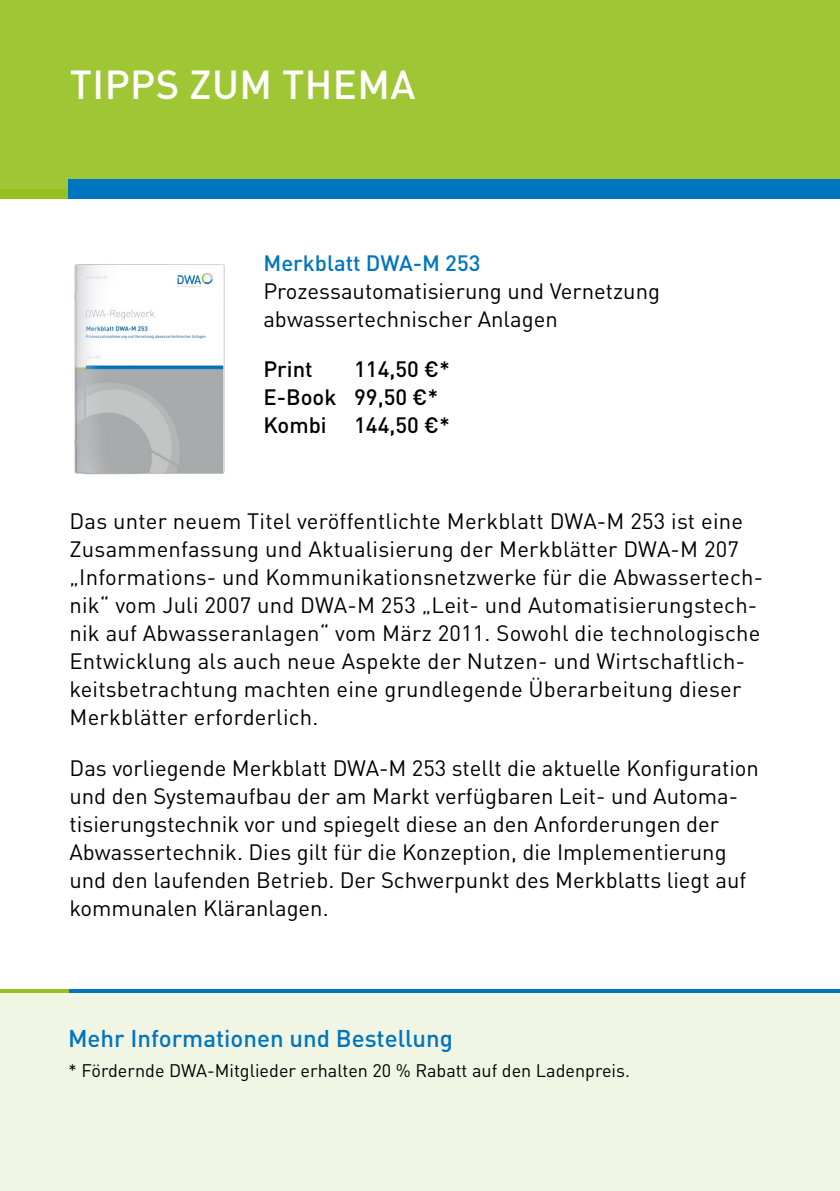
<style>
.page{position:relative;width:840px;height:1191px;background:#fff}
.page>*{position:absolute;margin:0;border:0;box-sizing:border-box;transform-origin:0 0}
.t1{font:500 40px "DINOT";letter-spacing:.01em;color:#fff}
.t2{font:500 24px "DINOT";color:#0075bf}
.t3{font:22px/28px "DINOT";color:#000}
.t4{font:500 22px/28px "DINOT";color:#000}
.t5{font:500 22px "DINOT";color:#0075bf}
.t6{font:18px "DINOT";color:#000}
</style>
<div class="page">
<img style="left:74px;top:264px;width:151px;height:211px">
<div style="left:0;top:992px;width:839px;height:199px;background:#f1f6e4"></div>
<hr style="left:0;top:989px;width:69px;height:3px;background:#95c11f">
<hr style="left:69px;top:989px;width:770px;height:3px;background:#0075bf">
<div style="left:0;top:0;width:839px;height:198px;background:#9fc735"></div>
<div style="left:0;top:189px;width:68px;height:10px;background:#95c11f"></div>
<div style="left:68px;top:180px;width:771px;height:19px;background:#0075bf"></div>
<h1 class="t1" style="left:70px;top:53px;width:347px">TIPPS ZUM THEMA</h1>
<p class="t5" style="left:263px;top:246px;width:218px">Merkblatt DWA-M 253</p>
<p class="t3" style="left:263px;top:275px;width:398px">Prozessautomatisierung und Vernetzung abwassertechnischer Anlagen</p>
<p class="t4" style="left:263px;top:354px;width:51px">Print</p>
<p class="t4" style="left:263px;top:354px;width:188px;text-indent:91px">114,50 €*<br>E-Book 99,50 €*<br>Kombi 144,50 €*</p>
<p class="t3" style="left:69px;top:506px;width:694px">Das unter neuem Titel veröffentlichte Merkblatt DWA-M 253 ist eine Zusammenfassung und Aktualisierung der Merkblätter DWA-M 207 „Informations- und Kommunikationsnetzwerke für die Abwassertech&shy;nik“ vom Juli 2007 und DWA-M 253 „Leit- und Automatisierungstech&shy;nik auf Abwasseranlagen“ vom März 2011. Sowohl die technologische Entwicklung als auch neue Aspekte der Nutzen- und Wirtschaftlich&shy;keitsbetrachtung machten eine grundlegende Überarbeitung dieser Merkblätter erforderlich.</p>
<p class="t3" style="left:69px;top:752px;width:690px">Das vorliegende Merkblatt DWA-M 253 stellt die aktuelle Konfiguration und den Systemaufbau der am Markt verfügbaren Leit- und Automa&shy;tisierungstechnik vor und spiegelt diese an den Anforderungen der Abwassertechnik. Dies gilt für die Konzeption, die Implementierung und den laufenden Betrieb. Der Schwerpunkt des Merkblatts liegt auf kommunalen Kläranlagen.</p>
<p class="t2" style="left:68px;top:1019px;width:386px">Mehr Informationen und Bestellung</p>
<p class="t6" style="left:68px;top:1056px;width:563px">* Fördernde DWA-Mitglieder erhalten 20 % Rabatt auf den Ladenpreis.</p>
</div>
